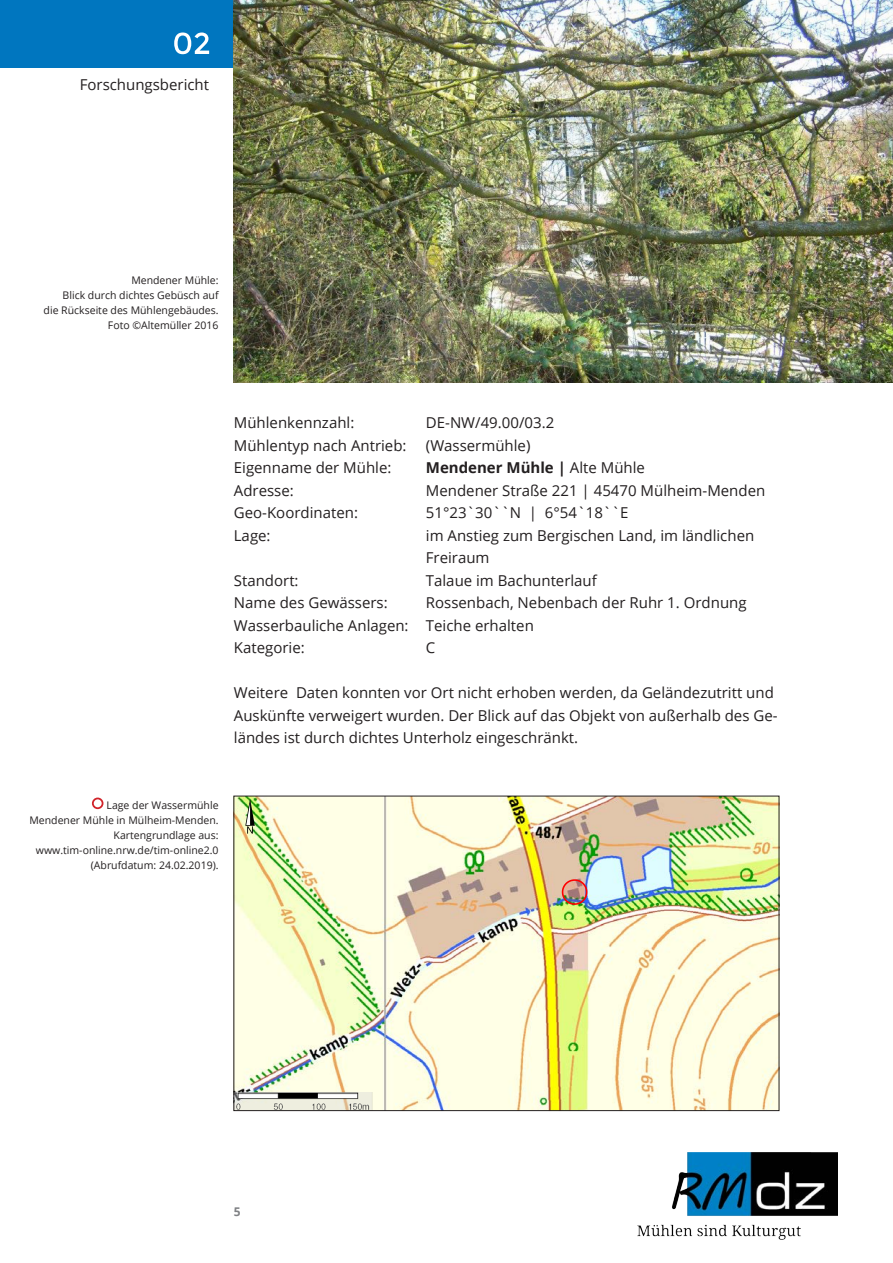
<style>
.page{position:relative;width:893px;height:1263px;background:#fff}
.page>*{position:absolute;margin:0;border:0;box-sizing:border-box;transform-origin:0 0}
.t1{font:15px/22.5px "Open Sans";color:#231f20}
.t2{font:700 15px "Open Sans";color:#231f20}
.t3{font:700 12px "Open Sans";color:#808285}
.t4{font:11.1px "Helvetica";color:#333}
.t5{font:10.5px/15px "Open Sans";color:#231f20;text-align:right}
.s1{font-weight:400}
</style>
<div class="page">
<div style="left:0;top:0;width:234px;height:68px;background:#0076bf"></div>
<img style="left:638px;top:1152px;width:200px;height:88px">
<img style="left:234px;top:0;width:659px;height:383px">
<svg style="left:174px;top:33px;width:35px;height:21px"></svg>
<img style="left:236px;top:798px;width:541px;height:311px">
<div style="left:92px;top:797px;width:11px;height:12px;border:2px solid #d1232a;border-radius:50%"></div>
<p class="t1" style="left:80px;top:73px;width:131px">Forschungsbericht</p>
<p class="t5" style="left:131px;top:272px;width:89px">Mendener Mühle:</p>
<p class="t5" style="left:63px;top:287px;width:158px">Blick durch dichtes Gebüsch auf</p>
<p class="t5" style="left:44px;top:302px;width:176px">die Rückseite des Mühlengebäudes.</p>
<p class="t5" style="left:108px;top:317px;width:112px">Foto ©Altemüller 2016</p>
<p class="t1" style="left:234px;top:411px;width:122px">Mühlenkennzahl:</p>
<p class="t1" style="left:426px;top:411px;width:130px">DE-NW/49.00/03.2</p>
<p class="t1" style="left:234px;top:434px;width:174px">Mühlentyp nach Antrieb:</p>
<p class="t1" style="left:426px;top:434px;width:106px">(Wassermühle)</p>
<p class="t1" style="left:234px;top:456px;width:159px">Eigenname der Mühle:</p>
<p class="t2" style="left:426px;top:457px;width:221px">Mendener Mühle | <span class="s1">Alte Mühle</span></p>
<p class="t1" style="left:234px;top:479px;width:61px">Adresse:</p>
<p class="t1" style="left:426px;top:479px;width:341px">Mendener Straße 221 | 45470 Mülheim-Menden</p>
<p class="t1" style="left:234px;top:501px;width:126px">Geo-Koordinaten:</p>
<p class="t1" style="left:426px;top:501px;width:204px">51°23`30``N | 6°54`18``E</p>
<p class="t1" style="left:234px;top:524px;width:38px">Lage:</p>
<p class="t1" style="left:426px;top:524px;width:330px">im Anstieg zum Bergischen Land, im ländlichen</p>
<p class="t1" style="left:426px;top:546px;width:65px">Freiraum</p>
<p class="t1" style="left:234px;top:569px;width:66px">Standort:</p>
<p class="t1" style="left:426px;top:569px;width:173px">Talaue im Bachunterlauf</p>
<p class="t1" style="left:234px;top:591px;width:155px">Name des Gewässers:</p>
<p class="t1" style="left:426px;top:591px;width:322px">Rossenbach, Nebenbach der Ruhr 1. Ordnung</p>
<p class="t1" style="left:234px;top:614px;width:301px">Wasserbauliche Anlagen: Teiche erhalten</p>
<p class="t1" style="left:234px;top:636px;width:72px">Kategorie:</p>
<p class="t1" style="left:426px;top:636px;width:11px">C</p>
<p class="t1" style="left:234px;top:681px;width:545px">Weitere Daten konnten vor Ort nicht erhoben werden, da Geländezutritt und<br>Auskünfte verweigert wurden. Der Blick auf das Objekt von außerhalb des Ge&shy;ländes ist durch dichtes Unterholz eingeschränkt.</p>
<p class="t4" style="left:242px;top:733px;width:73px">TIM-online 2.0</p>
<p class="t5" style="left:107px;top:797px;width:113px">Lage der Wassermühle</p>
<p class="t5" style="left:29px;top:812px;width:191px">Mendener Mühle in Mülheim-Menden.<br>Kartengrundlage aus:</p>
<p class="t5" style="left:36px;top:842px;width:184px">www.tim-online.nrw.de/tim-online2.0 (Abrufdatum: 24.02.2019).</p>
<p class="t3" style="left:234px;top:1203px;width:8px">5</p>
</div>
